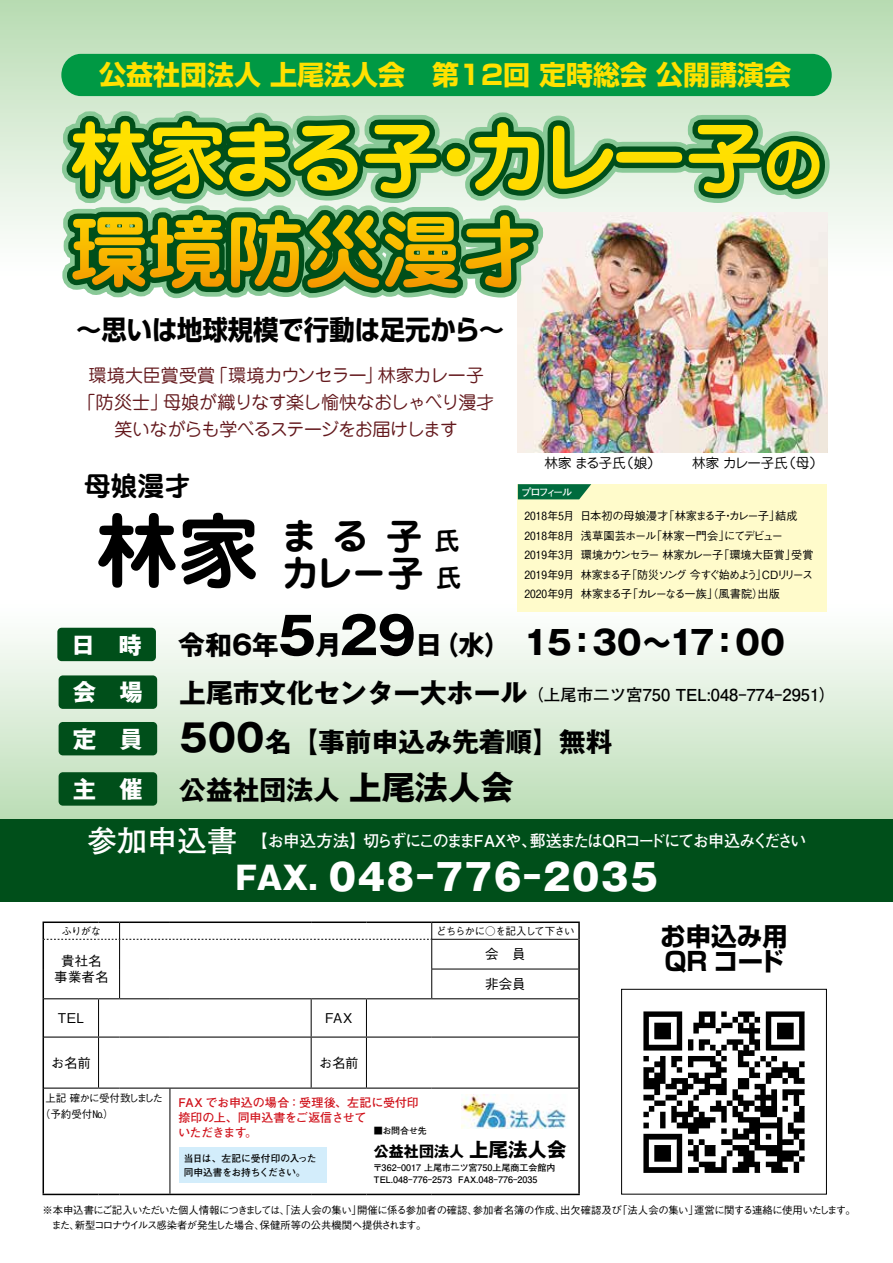
<style>
.page{position:relative;width:893px;height:1263px;background:#fff}
.page>*{position:absolute;margin:0;border:0;box-sizing:border-box;transform-origin:0 0}
.t1{font:700 81.9px "Jun 501 Pro";color:#000}
.t2{font:700 36.9px/36.9px "Jun 501 Pro";letter-spacing:.065em;color:#000}
.t3{font:800 36px "Gothic MB101 Pro";letter-spacing:.05em;color:#fff}
.t4{font:700 33px "Gothic MB101 Pro";letter-spacing:-.065em;color:#000}
.t5{font:700 30px "Futo Go B101 Pro";color:#fff}
.t6{font:700 27px "Shin Go Pro";color:#ffe100}
.t7{font:700 27px "Shin Go Pro";color:#000;scale:.94 1}
.t8{font:700 27px "Jun 501 Pro";color:#000}
.t9{font:700 26.7px "Gothic MB101 Pro";color:#000}
.t10{font:700 25.5px/25.5px "Shin Go Pro";color:#000}
.t11{font:700 23.4px "Gothic MB101 Pro";color:#fff}
.t12{font:18px/27px "Jun 201 Pro";letter-spacing:-.025em;color:#63181c;text-align:center}
.t13{font:700 16.5px "Futo Go B101 Pro";color:#000}
.t14{font:700 16.5px "Futo Go B101 Pro";letter-spacing:-.1em;color:#fff}
.t15{font:700 15px "Gothic MB101 Pro";color:#000}
.t16{font:500 13.5px/16.5px "Gothic BBB Pro";letter-spacing:-.005em;color:#000;text-align:center}
.t17{font:13.5px "Jun 201 Pro";letter-spacing:-.01em;color:#000}
.t18{font:700 12px/15px "Futo Go B101 Pro";letter-spacing:-.015em;color:#d0121b}
.t19{font:500 11.25px/19.5px "Gothic BBB Pro";letter-spacing:-.055em;color:#000}
.t20{font:500 10.5px/16.5px "Gothic BBB Pro";letter-spacing:-.05em;color:#000}
.t21{font:500 10.5px "Gothic BBB Pro";letter-spacing:-.075em;color:#000}
.t22{font:500 10.35px/15px "Gothic BBB Pro";letter-spacing:-.035em;color:#000}
.t23{font:700 10.05px "Futo Go B101 Pro";letter-spacing:-.185em;color:#fff}
.t24{font:700 9.75px/13.5px "Futo Go B101 Pro";letter-spacing:-.015em;color:#000}
.t25{font:700 9px/12px "Futo Go B101 Pro";color:#000}
.s1{font-size:24.6px}
.s2{font-size:26.7px}
.s3{font-size:51px}
.s4{font-family:"Gothic MB101 Pro";font-size:26.7px}
.s5{font-size:37.5px}
.s6{font-size:33px}
.s7{font-size:31.5px}
.s8{font-size:19.5px}
</style>
<div class="page">
<div style="left:0;top:601px;width:893px;height:238px;background:linear-gradient(to bottom,#fff,#b6daaf)"></div>
<div style="left:0;top:819px;width:893px;height:82px;background:#004f1a"></div>
<div style="left:518px;top:484px;width:309px;height:128px;background:#fffbcb"></div>
<div style="left:0;top:0;width:893px;height:278px;background:linear-gradient(to bottom,#b8dbb2,#fff)"></div>
<div style="left:57px;top:628px;width:99px;height:33px;background:#004f1a;border-radius:4px"></div>
<div style="left:59px;top:675px;width:98px;height:34px;background:#004f1a;border-radius:4px"></div>
<svg style="left:518px;top:484px;width:73px;height:15px"></svg>
<div style="left:61px;top:54px;width:771px;height:42px;background:#094;border-radius:20px"></div>
<div style="left:59px;top:722px;width:98px;height:33px;background:#004f1a;border-radius:4px"></div>
<div style="left:59px;top:772px;width:98px;height:34px;background:#004f1a;border-radius:4px"></div>
<img style="left:518px;top:314px;width:309px;height:138px">
<svg style="left:45px;top:64px;width:795px;height:250px"></svg>
<img style="left:643px;top:1011px;width:162px;height:162px">
<div style="left:621px;top:989px;width:206px;height:205px;border:1px solid #000"></div>
<hr style="left:119px;top:939px;width:1px;height:30px;background:#000">
<hr style="left:431px;top:939px;width:147px;height:1px;background:#000">
<hr style="left:431px;top:939px;width:1px;height:30px;background:#000">
<hr style="left:431px;top:969px;width:147px;height:1px;background:#000">
<svg style="left:431px;top:969px;width:1px;height:29px"></svg>
<hr style="left:98px;top:999px;width:1px;height:37px;background:#000">
<hr style="left:311px;top:999px;width:1px;height:37px;background:#000">
<hr style="left:366px;top:999px;width:1px;height:37px;background:#000">
<hr style="left:98px;top:1037px;width:1px;height:50px;background:#000">
<hr style="left:311px;top:1037px;width:1px;height:50px;background:#000">
<hr style="left:366px;top:1037px;width:1px;height:50px;background:#000">
<hr style="left:170px;top:1089px;width:1px;height:105px;background:#000">
<hr style="left:43px;top:921px;width:56px;height:2px;background:#000">
<hr style="left:99px;top:921px;width:21px;height:2px;background:#000">
<hr style="left:120px;top:921px;width:50px;height:2px;background:#000">
<hr style="left:170px;top:921px;width:141px;height:2px;background:#000">
<hr style="left:311px;top:921px;width:55px;height:2px;background:#000">
<hr style="left:366px;top:921px;width:66px;height:2px;background:#000">
<hr style="left:432px;top:921px;width:148px;height:2px;background:#000">
<svg style="left:578px;top:923px;width:2px;height:16px"></svg>
<hr style="left:43px;top:939px;width:1px;height:30px;background:#000">
<hr style="left:43px;top:969px;width:1px;height:30px;background:#000">
<hr style="left:578px;top:939px;width:2px;height:30px;background:#000">
<hr style="left:578px;top:969px;width:2px;height:30px;background:#000">
<hr style="left:43px;top:999px;width:1px;height:38px;background:#000">
<hr style="left:578px;top:999px;width:2px;height:38px;background:#000">
<hr style="left:43px;top:1037px;width:1px;height:51px;background:#000">
<hr style="left:578px;top:1037px;width:2px;height:51px;background:#000">
<hr style="left:43px;top:1088px;width:1px;height:106px;background:#000">
<hr style="left:578px;top:1088px;width:2px;height:106px;background:#000">
<hr style="left:43px;top:1194px;width:56px;height:1px;background:#000">
<svg style="left:99px;top:1194px;width:21px;height:1px"></svg>
<hr style="left:120px;top:1194px;width:50px;height:1px;background:#000">
<hr style="left:170px;top:1194px;width:141px;height:1px;background:#000">
<hr style="left:311px;top:1194px;width:55px;height:1px;background:#000">
<hr style="left:366px;top:1194px;width:66px;height:1px;background:#000">
<hr style="left:432px;top:1194px;width:148px;height:1px;background:#000">
<hr style="left:44px;top:998px;width:55px;height:1px;background:#000">
<svg style="left:99px;top:969px;width:21px;height:30px"></svg>
<hr style="left:120px;top:998px;width:50px;height:1px;background:#000">
<hr style="left:170px;top:998px;width:141px;height:1px;background:#000">
<hr style="left:311px;top:998px;width:55px;height:1px;background:#000">
<hr style="left:366px;top:998px;width:66px;height:1px;background:#000">
<hr style="left:432px;top:998px;width:146px;height:1px;background:#000">
<hr style="left:44px;top:1036px;width:55px;height:1px;background:#000">
<svg style="left:99px;top:1036px;width:21px;height:1px"></svg>
<hr style="left:120px;top:1036px;width:50px;height:1px;background:#000">
<hr style="left:170px;top:1036px;width:141px;height:1px;background:#000">
<hr style="left:311px;top:1036px;width:55px;height:1px;background:#000">
<hr style="left:366px;top:1036px;width:66px;height:1px;background:#000">
<hr style="left:432px;top:1036px;width:146px;height:1px;background:#000">
<hr style="left:44px;top:1087px;width:55px;height:2px;background:#000">
<hr style="left:99px;top:1087px;width:21px;height:2px;background:#000">
<hr style="left:120px;top:1087px;width:50px;height:2px;background:#000">
<hr style="left:170px;top:1087px;width:141px;height:2px;background:#000">
<hr style="left:311px;top:1087px;width:55px;height:2px;background:#000">
<hr style="left:366px;top:1087px;width:66px;height:2px;background:#000">
<hr style="left:432px;top:1087px;width:146px;height:2px;background:#000">
<svg style="left:43px;top:923px;width:389px;height:17px"></svg>
<div style="left:179px;top:1147px;width:148px;height:36px;background:#d3edfb"></div>
<img style="left:461px;top:1094px;width:105px;height:35px">
<h3 class="t6" style="left:99px;top:53px;width:693px">公益社団法人 上尾法人会　第12回 定時総会 公開講演会</h3>
<h3 class="t7" style="left:76px;top:309px;width:457px">～思いは地球規模で行動は足元から～</h3>
<h3 class="t12" style="left:78px;top:360px;width:418px">環境大臣賞受賞「環境カウンセラー」林家カレー子「防災士」母娘が織りなす楽し愉快なおしゃべり漫才笑いながらも学べるステージをお届けします</h3>
<h3 class="t8" style="left:84px;top:464px;width:109px">母娘漫才</h3>
<h1 class="t1" style="left:96px;top:485px;width:165px">林家</h1>
<h2 class="t2" style="left:282px;top:514px;width:180px">まる子 <span class="s1">氏</span>カレー子 <span class="s1">氏</span></h2>
<p class="t17" style="left:544px;top:452px;width:118px">林家 まる子氏（娘）</p>
<p class="t17" style="left:692px;top:452px;width:132px">林家 カレー子氏（母）</p>
<p class="t23" style="left:522px;top:484px;width:52px">プロフィール</p>
<p class="t19" style="left:525px;top:505px;width:290px">2018年5月 日本初の母娘漫才「林家まる子・カレー子」結成2018年8月 浅草園芸ホール「林家一門会」にてデビュー<br>2019年3月 環境カウンセラー 林家カレー子「環境大臣賞」受賞2019年9月 林家まる子「防災ソング 今すぐ始めよう」CDリリース2020年9月 林家まる子「カレーなる一族」（風書院）出版</p>
<h3 class="t11" style="left:72px;top:625px;width:72px">日　時</h3>
<h3 class="t4" style="left:178px;top:615px;width:608px"><span class="s2">令和6年</span><span class="s3">5</span><span class="s2">月</span><span class="s3">29</span><span class="s2">日（水）</span> １5：30～17：00</h3>
<h3 class="t11" style="left:73px;top:673px;width:72px">会　場</h3>
<h3 class="t13" style="left:179px;top:682px;width:658px"><span class="s4">上尾市文化センター大ホール</span>（上尾市二ツ宮750 TEL:048-774-2951）</h3>
<h3 class="t9" style="left:73px;top:720px;width:541px"><sup>定　員</sup> <span class="s5">500</span>名【事前申込み先着順】無料</h3>
<h3 class="t11" style="left:73px;top:770px;width:72px">主　催</h3>
<h3 class="t9" style="left:179px;top:767px;width:336px">公益社団法人 <span class="s6">上尾法人会</span></h3>
<h3 class="t14" style="left:251px;top:828px;width:557px">【お申込方法】切らずにこのままFAXや、郵送またはQRコードにてお申込みください</h3>
<h3 class="t5" style="left:87px;top:816px;width:151px">参加申込書</h3>
<h3 class="t3" style="left:235px;top:847px;width:424px"><span class="s7">FAX.</span> 048-776-2035</h3>
<h3 class="t10" style="left:660px;top:921px;width:129px">お申込み用<br>QR コード</h3>
<p class="t21" style="left:61px;top:923px;width:42px">ふりがな</p>
<p class="t21" style="left:436px;top:923px;width:140px">どちらかに○を記入して下さい</p>
<p class="t16" style="left:54px;top:951px;width:56px">貴社名事業者名</p>
<p class="t16" style="left:485px;top:938px;width:42px;line-height:29.5px;text-align:left">会　員非会員</p>
<p class="t16" style="left:58px;top:1008px;width:27px">TEL</p>
<p class="t16" style="left:325px;top:1008px;width:29px">FAX</p>
<p class="t16" style="left:51px;top:1053px;width:41px">お名前</p>
<p class="t16" style="left:319px;top:1053px;width:41px">お名前</p>
<p class="t20" style="left:40px;top:1088px;width:125px;text-indent:6px">上記 確かに受付致しました（予約受付№）</p>
<p class="t18" style="left:178px;top:1093px;width:242px">FAX でお申込の場合：受理後、左記に受付印捺印の上、同申込書をご返信させて<br>いただきます。</p>
<p class="t25" style="left:374px;top:1123px;width:54px">■お問合せ先</p>
<h3 class="t15" style="left:374px;top:1138px;width:194px">公益社団法人 <span class="s8">上尾法人会</span></h3>
<p class="t25" style="left:373px;top:1161px;width:184px">〒362-0017 上尾市二ツ宮750上尾商工会館内<br>TEL.048-776-2573 FAX.048-776-2035</p>
<p class="t24" style="left:184px;top:1150px;width:134px">当日は、左記に受付印の入った同申込書をお持ちください。</p>
<p class="t22" style="left:52px;top:1201px;width:806px;text-indent:-9px">※本申込書にご記入いただいた個人情報につきましては、「法人会の集い」開催に係る参加者の確認、参加者名簿の作成、出欠確認及び「法人会の集い」運営に関する連絡に使用いたします。また、新型コロナウイルス感染者が発生した場合、保健所等の公共機関へ提供されます。</p>
</div>
